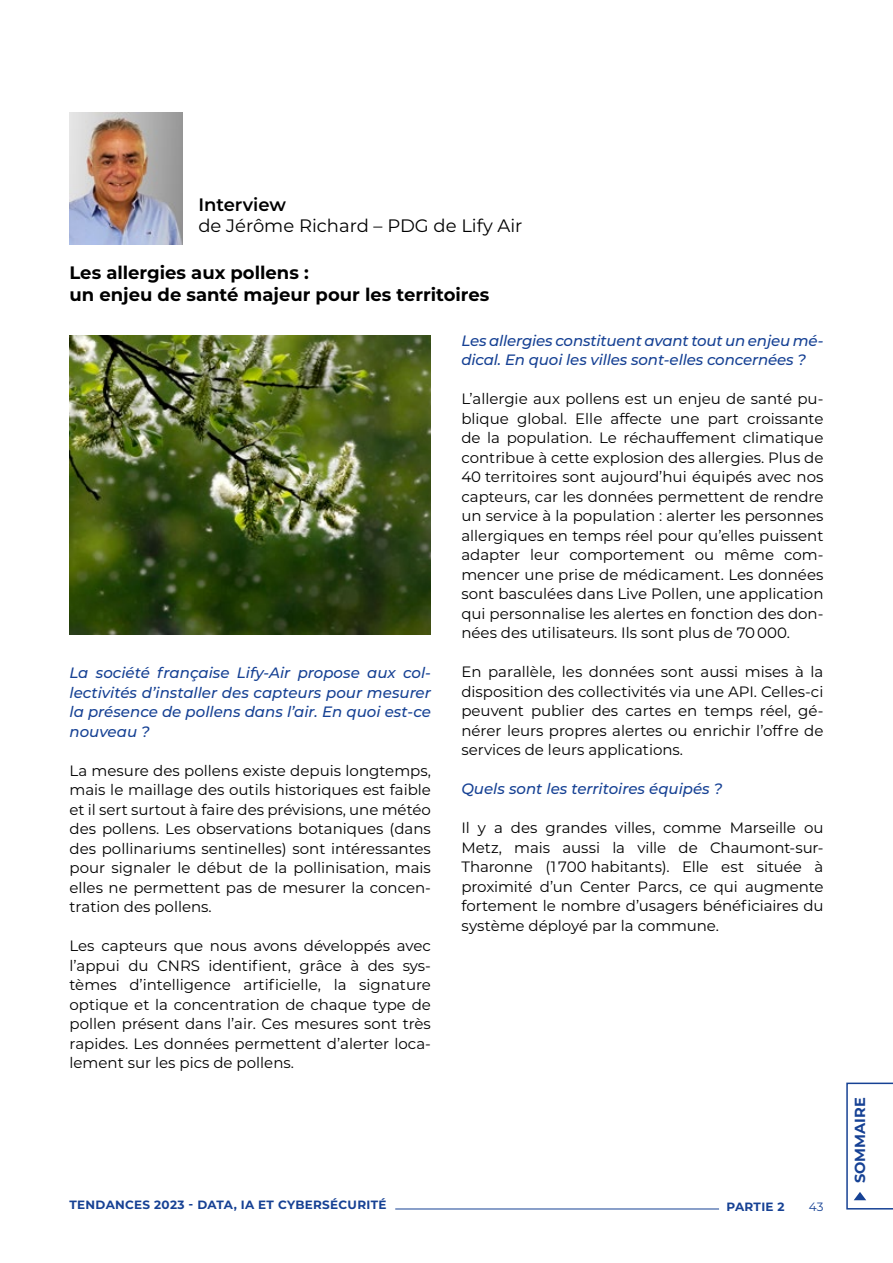
<style>
.page{position:relative;width:893px;height:1263px;background:#fff}
.page>*{position:absolute;margin:0;border:0;box-sizing:border-box;transform-origin:0 0}
.t1{font:700 18px/21.6px "Montserrat";color:#000}
.t2{font:18px "Montserrat";color:#000}
.t3{font:600 18px "Montserrat";color:#000}
.t4{font:15px/19.5px "Montserrat";color:#000;text-align:justify}
.t5{font:italic 500 15px/19.5px "Montserrat";letter-spacing:-.01em;color:#164194;text-align:justify}
.t6{font:700 14.55px "Montserrat";color:#164194}
.t7{font:700 12px "Montserrat";letter-spacing:.025em;color:#164194}
.t8{font:12px "Montserrat";color:#164194}
</style>
<div class="page">
<hr style="left:395px;top:1209px;width:324px;height:1px;background:#164194">
<svg style="left:846px;top:1082px;width:47px;height:127px"></svg>
<img style="left:70px;top:113px;width:112px;height:131px">
<img style="left:70px;top:335px;width:361px;height:299px">
<p class="t3" style="left:198px;top:192px;width:89px">Interview</p>
<p class="t2" style="left:198px;top:214px;width:326px">de Jérôme Richard – PDG de Lify Air</p>
<p class="t1" style="left:70px;top:261px;width:421px">Les allergies aux pollens :<br>un enjeu de santé majeur pour les territoires</p>
<p class="t5" style="left:461px;top:330px;width:364px">Les allergies constituent avant tout un enjeu mé&shy;dical. En quoi les villes sont-elles concernées ?</p>
<p class="t4" style="left:461px;top:388px;width:364px">L’allergie aux pollens est un enjeu de santé pu&shy;blique global. Elle affecte une part croissante de la population. Le réchauffement climatique contribue à cette explosion des allergies. Plus de 40 territoires sont aujourd’hui équipés avec nos capteurs, car les données permettent de rendre un service à la population : alerter les personnes allergiques en temps réel pour qu’elles puissent adapter leur comportement ou même com&shy;mencer une prise de médicament. Les données sont basculées dans Live Pollen, une application qui personnalise les alertes en fonction des don&shy;nées des utilisateurs. Ils sont plus de 70 000.</p>
<p class="t4" style="left:461px;top:661px;width:364px">En parallèle, les données sont aussi mises à la disposition des collectivités via une API. Celles-ci peuvent publier des cartes en temps réel, gé&shy;nérer leurs propres alertes ou enrichir l’offre de services de leurs applications.</p>
<p class="t5" style="left:461px;top:778px;width:263px">Quels sont les territoires équipés ?</p>
<p class="t4" style="left:461px;top:817px;width:364px">Il y a des grandes villes, comme Marseille ou Metz, mais aussi la ville de Chaumont-sur-Tharonne (1 700 habitants). Elle est située à proximité d’un Center Parcs, ce qui augmente fortement le nombre d’usagers bénéficiaires du système déployé par la commune.</p>
<p class="t5" style="left:70px;top:662px;width:363px">La société française Lify-Air propose aux col&shy;lectivités d’installer des capteurs pour mesurer la présence de pollens dans l’air. En quoi est-ce nouveau ?</p>
<p class="t4" style="left:70px;top:760px;width:363px">La mesure des pollens existe depuis longtemps, mais le maillage des outils historiques est faible et il sert surtout à faire des prévisions, une météo des pollens. Les observations botaniques (dans des pollinariums sentinelles) sont intéressantes pour signaler le début de la pollinisation, mais elles ne permettent pas de mesurer la concen&shy;tration des pollens.</p>
<p class="t4" style="left:70px;top:935px;width:363px">Les capteurs que nous avons développés avec l’appui du CNRS identifient, grâce à des sys&shy;tèmes d’intelligence artificielle, la signature optique et la concentration de chaque type de pollen présent dans l’air. Ces mesures sont très rapides. Les données permettent d’alerter loca&shy;lement sur les pics de pollens.</p>
<p class="t7" style="left:70px;top:1196px;width:318px">TENDANCES 2023 - DATA, IA ET CYBERSÉCURITÉ</p>
<p class="t7" style="left:727px;top:1198px;width:60px">PARTIE 2</p>
<p class="t8" style="left:809px;top:1198px;width:16px">43</p>
<p class="t6" style="left:849px;top:1183px;width:87px;rotate:-90deg">SOMMAIRE</p>
</div>
